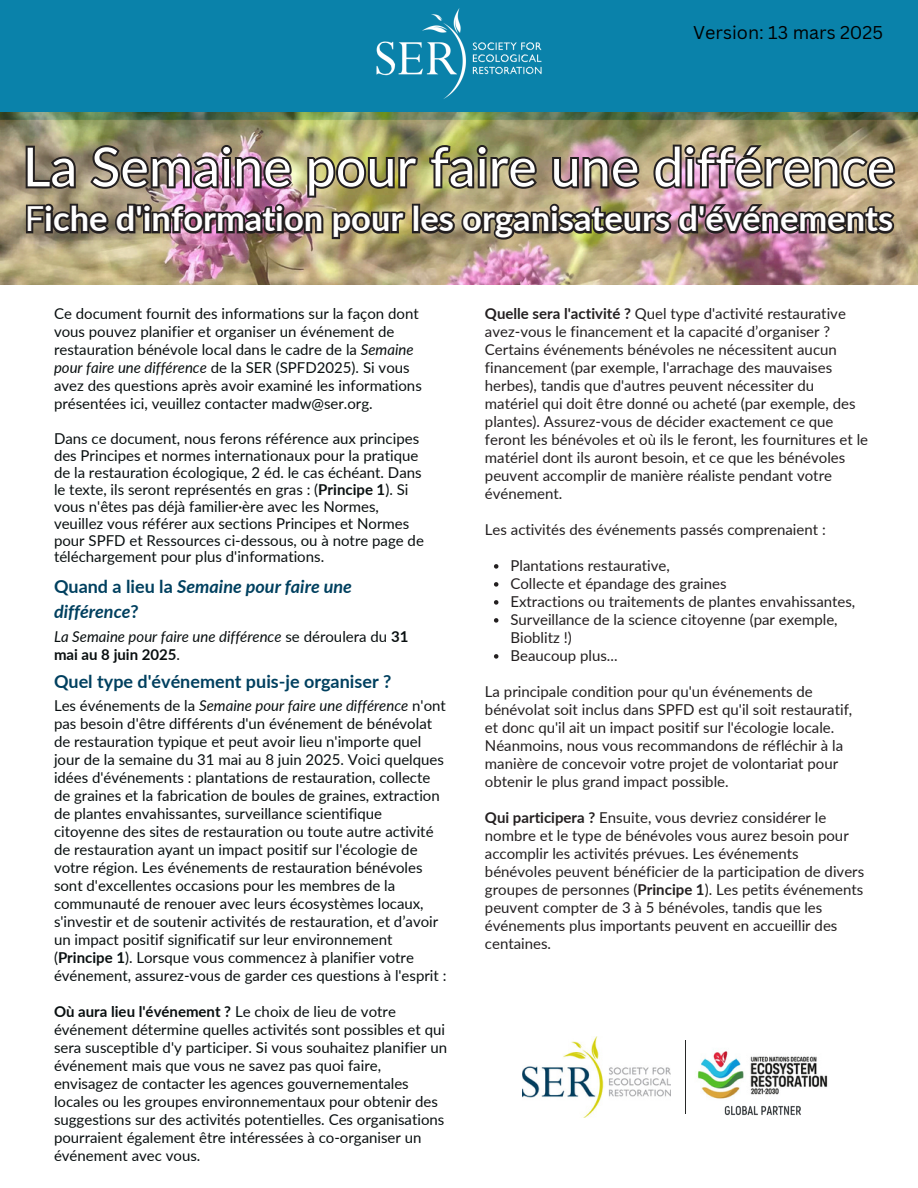
<style>
.page{position:relative;width:918px;height:1188px;background:#fff}
.page>*{position:absolute;margin:0;border:0;box-sizing:border-box;transform-origin:0 0}
.t1{font:54px "Lato";color:#fff}
.t2{font:700 34.5px "Lato";color:#fff}
.t3{font:italic 700 18px/24.8px "Lato";color:#00405f}
.t4{font:700 18px "Lato";color:#00405f}
.t5{font:18px "Canva Sans";color:#000}
.t6{font:15px/18px "Lato";color:#090f10}
.t7{font:15px/18px "Lato";color:#231f20}
.t8{font:italic 15px/18px "Lato";color:#090f10}
.s1{font-weight:400}
.s2{font-style:italic}
.s3{font-weight:700}
.s4{font-style:normal}
.s5{font-weight:700;font-style:normal}
</style>
<div class="page">
<div style="left:0;top:0;width:918px;height:113px;background:#0a82aa"></div>
<img style="left:0;top:113px;width:918px;height:172px">
<img style="left:24px;top:142px;width:874px;height:143px">
<svg style="left:24px;top:203px;width:17px;height:32px"></svg>
<img style="left:41px;top:152px;width:856px;height:133px">
<svg style="left:494px;top:564px;width:4px;height:5px"></svg>
<svg style="left:494px;top:582px;width:4px;height:5px"></svg>
<svg style="left:494px;top:600px;width:4px;height:5px"></svg>
<svg style="left:494px;top:618px;width:4px;height:5px"></svg>
<svg style="left:494px;top:654px;width:4px;height:5px"></svg>
<img style="left:522px;top:1037px;width:149px;height:81px">
<img style="left:697px;top:1051px;width:131px;height:48px">
<hr style="left:685px;top:1041px;width:1px;height:73px;background:#282928">
<img style="left:718px;top:1098px;width:91px;height:18px">
<p class="t5" style="left:693px;top:20px;width:191px">Version: 13 mars 2025</p>
<p class="t1" style="left:23px;top:133px;width:874px">La Semaine pour faire une différence</p>
<p class="t2" style="left:25px;top:197px;width:870px"><span class="s1">F</span>iche d'information pour les organisateurs d'événements</p>
<p class="t6" style="left:54px;top:305px;width:369px">Ce document fournit des informations sur la façon dont vous pouvez planifier et organiser un événement de restauration bénévole local dans le cadre de la <span class="s2">Semaine pour faire une différence</span> de la SER (SPFD2025). Si vous avez des questions après avoir examiné les informations présentées ici, veuillez contacter madw@ser.org.</p>
<h1 class="t6" style="left:54px;top:430px;width:371px;line-height:16.8px">Dans ce document, nous ferons référence aux principes des Principes et normes internationaux pour la pratique de la restauration écologique, 2 éd. le cas échéant. Dans le texte, ils seront représentés en gras : (<span class="s3">Principe 1</span>). Si vous n'êtes pas déjà familier·ère avec les Normes, veuillez vous référer aux sections Principes et Normes pour SPFD et Ressources ci-dessous, ou à notre page de téléchargement pour plus d'informations.</h1>
<p class="t3" style="left:54px;top:574px;width:300px"><span class="s4">Quand a lieu la</span> Semaine pour faire une différence<span class="s4">?</span></p>
<h3 class="t8" style="left:54px;top:627px;width:356px">La Semaine pour faire une différence <span class="s4">se déroulera du</span> <span class="s5">31 mai au 8 juin 2025</span><span class="s4">.</span></h3>
<p class="t4" style="left:54px;top:670px;width:339px">Quel type d'événement puis-je organiser ?</p>
<p class="t6" style="left:54px;top:696px;width:394px">Les événements de la <span class="s2">Semaine pour faire une différence</span> n'ont pas besoin d'être différents d'un événement de bénévolat de restauration typique et peut avoir lieu n'importe quel jour de la semaine du 31 mai au 8 juin 2025. Voici quelques idées d'événements : plantations de restauration, collecte de graines et la fabrication de boules de graines, extraction de plantes envahissantes, surveillance scientifique citoyenne des sites de restauration ou toute autre activité de restauration ayant un impact positif sur l'écologie de votre région. Les événements de restauration bénévoles sont d'excellentes occasions pour les membres de la communauté de renouer avec leurs écosystèmes locaux, s'investir et de soutenir activités de restauration, et d’avoir un impact positif significatif sur leur environnement (<span class="s3">Principe 1</span>). Lorsque vous commencez à planifier votre événement, assurez-vous de garder ces questions à l'esprit :</p>
<p class="t6" style="left:54px;top:1002px;width:395px"><span class="s3">Où aura lieu l'événement ?</span> Le choix de lieu de votre événement détermine quelles activités sont possibles et qui sera susceptible d'y participer. Si vous souhaitez planifier un événement mais que vous ne savez pas quoi faire, envisagez de contacter les agences gouvernementales locales ou les groupes environnementaux pour obtenir des suggestions sur des activités potentielles. Ces organisations pourraient également être intéressées à co-organiser un événement avec vous.</p>
<h2 class="t7" style="left:485px;top:304px;width:385px"><span class="s3">Quelle sera l'activité ?</span> Quel type d'activité restaurative avez-vous le financement et la capacité d’organiser ?<br>Certains événements bénévoles ne nécessitent aucun financement (par exemple, l'arrachage des mauvaises herbes), tandis que d'autres peuvent nécessiter du matériel qui doit être donné ou acheté (par exemple, des plantes). Assurez-vous de décider exactement ce que feront les bénévoles et où ils le feront, les fournitures et le matériel dont ils auront besoin, et ce que les bénévoles peuvent accomplir de manière réaliste pendant votre événement.</h2>
<p class="t7" style="left:485px;top:520px;width:342px">Les activités des événements passés comprenaient :</p>
<h2 class="t7" style="left:510px;top:556px;width:161px">Plantations restaurative,</h2>
<p class="t7" style="left:510px;top:574px;width:218px">Collecte et épandage des graines</p>
<p class="t7" style="left:510px;top:592px;width:346px">Extractions ou traitements de plantes envahissantes,</p>
<p class="t7" style="left:510px;top:610px;width:329px">Surveillance de la science citoyenne (par exemple,<br>Bioblitz !)</p>
<p class="t7" style="left:510px;top:646px;width:109px">Beaucoup plus...</p>
<p class="t7" style="left:485px;top:682px;width:369px">La principale condition pour qu'un événements de bénévolat soit inclus dans SPFD est qu'il soit restauratif, et donc qu'il ait un impact positif sur l'écologie locale.<br>Néanmoins, nous vous recommandons de réfléchir à la manière de concevoir votre projet de volontariat pour obtenir le plus grand impact possible.</p>
<p class="t7" style="left:485px;top:808px;width:381px"><span class="s3">Qui participera ?</span> Ensuite, vous devriez considérer le nombre et le type de bénévoles vous aurez besoin pour accomplir les activités prévues. Les événements bénévoles peuvent bénéficier de la participation de divers groupes de personnes (<span class="s3">Principe 1</span>). Les petits événements peuvent compter de 3 à 5 bénévoles, tandis que les événements plus importants peuvent en accueillir des centaines.</p>
</div>
